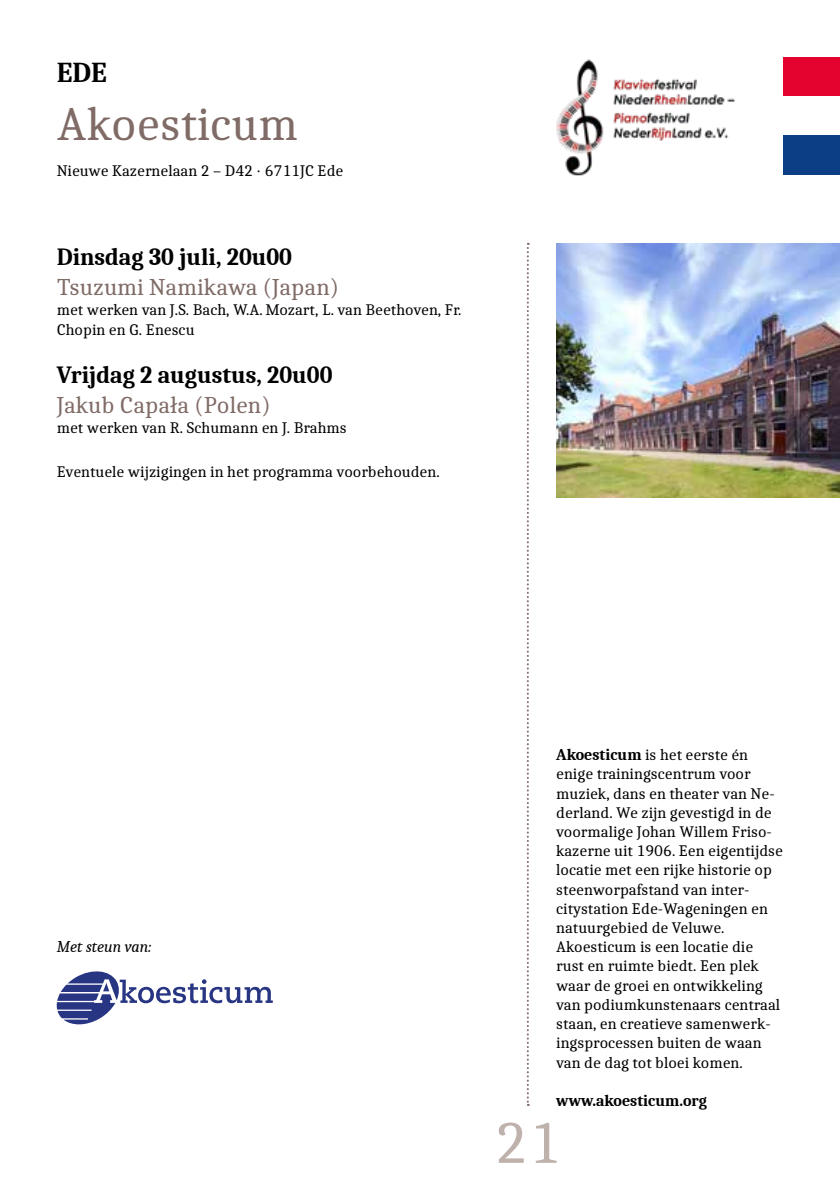
<style>
.page{position:relative;width:840px;height:1191px;background:#fff}
.page>*{position:absolute;margin:0;border:0;box-sizing:border-box;transform-origin:0 0}
.t1{font:60px "Caladea";color:#bfb1ac}
.t2{font:48px "Caladea";color:#806b66}
.t3{font:700 28px "Caladea";color:#000}
.t4{font:700 24px "Caladea";color:#000}
.t5{font:24px "Caladea";color:#806b66}
.t6{font:16px/19.2px "Caladea";color:#000}
.t7{font:700 16px "Caladea";color:#000}
.t8{font:italic 16px "Caladea";color:#000}
.s1{font-weight:700}
</style>
<div class="page">
<img style="left:556px;top:59px;width:179px;height:116px">
<svg style="left:526px;top:243px;width:2px;height:863px"></svg>
<div style="left:782px;top:57px;width:57px;height:39px;background:#e4032e"></div>
<div style="left:782px;top:136px;width:57px;height:39px;background:#0b3e85"></div>
<img style="left:556px;top:244px;width:283px;height:254px">
<svg style="left:57px;top:971px;width:215px;height:53px"></svg>
<h3 class="t3" style="left:57px;top:55px;width:51px">EDE</h3>
<h2 class="t2" style="left:57px;top:95px;width:242px">Akoesticum</h2>
<p class="t6" style="left:57px;top:160px;width:288px">Nieuwe Kazernelaan 2 – D42 · 6711JC Ede</p>
<h3 class="t4" style="left:57px;top:242px;width:237px">Dinsdag 30 juli, 20u00</h3>
<h3 class="t5" style="left:57px;top:273px;width:283px">Tsuzumi Namikawa (Japan)</h3>
<p class="t6" style="left:57px;top:299px;width:406px;line-height:20px">met werken van J.S. Bach, W.A. Mozart, L. van Beethoven, Fr.<br>Chopin en G. Enescu</p>
<h3 class="t4" style="left:57px;top:360px;width:277px">Vrijdag 2 augustus, 20u00</h3>
<h3 class="t5" style="left:57px;top:390px;width:215px">Jakub Capała (Polen)</h3>
<p class="t6" style="left:57px;top:417px;width:291px">met werken van R. Schumann en J. Brahms</p>
<p class="t6" style="left:57px;top:461px;width:384px">Eventuele wijzigingen in het programma voorbehouden.</p>
<p class="t8" style="left:57px;top:936px;width:96px">Met steun van:</p>
<p class="t6" style="left:556px;top:745px;width:228px"><span class="s1">Akoesticum</span> is het eerste én enige trainingscentrum voor muziek, dans en theater van Ne&shy;derland. We zijn gevestigd in de voormalige Johan Willem Friso&shy;kazerne uit 1906. Een eigentijdse locatie met een rijke historie op steenworpafstand van inter&shy;citystation Ede-Wageningen en natuurgebied de Veluwe.<br>Akoesticum is een locatie die rust en ruimte biedt. Een plek waar de groei en ontwikkeling van podiumkunstenaars centraal staan, en creatieve samenwerk&shy;ingsprocessen buiten de waan van de dag tot bloei komen.</p>
<p class="t7" style="left:556px;top:1090px;width:152px">www.akoesticum.org</p>
<h1 class="t1" style="left:494px;top:1106px;width:68px">21</h1>
</div>
